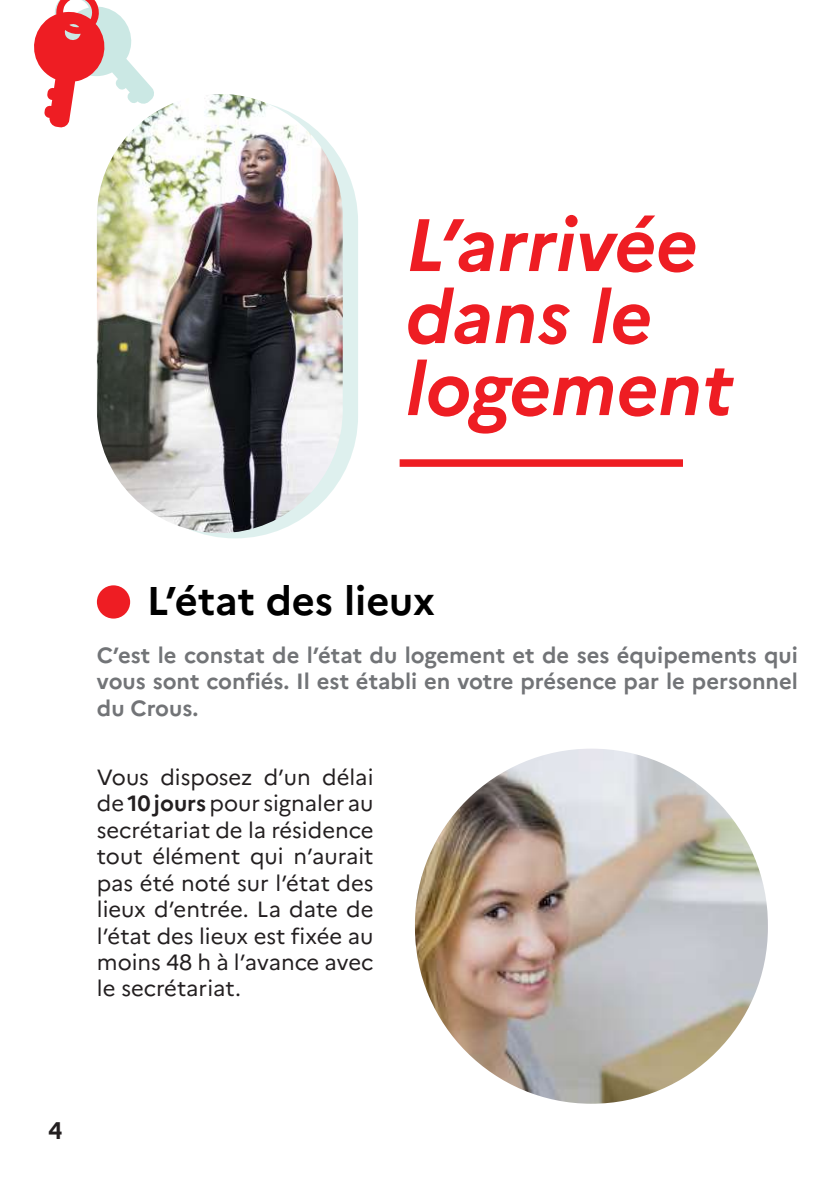
<style>
.page{position:relative;width:840px;height:1191px;background:#fff}
.page>*{position:absolute;margin:0;border:0;box-sizing:border-box;transform-origin:0 0}
.t1{font:italic 700 74px/72px "Marianne";color:#ee1d23}
.t2{font:700 40px "Marianne";color:#000}
.t3{font:700 24px "Marianne";color:#231f20}
.t4{font:22px/26.4px "Marianne";color:#231f20;text-align:justify}
.t5{font:700 22px/26.4px "Marianne";color:#727477;text-align:justify}
.s1{font-weight:700}
</style>
<div class="page">
<div style="left:399px;top:459px;width:283px;height:8px;background:#ee1d23"></div>
<div style="left:112px;top:99px;width:246px;height:439px;background:#def0ee;border-radius:123px"></div>
<img style="left:414px;top:748px;width:353px;height:355px;border-radius:176px">
<svg style="left:34px;top:0;width:120px;height:128px"></svg>
<div style="left:97px;top:585px;width:33px;height:33px;background:#ee1d23;border-radius:50%"></div>
<img style="left:97px;top:94px;width:245px;height:439px">
<h1 class="t1" style="left:405px;top:208px;width:329px">L’arrivée dans le logement</h1>
<h2 class="t2" style="left:147px;top:576px;width:289px">L’état des lieux</h2>
<p class="t5" style="left:97px;top:642px;width:702px">C’est le constat de l’état du logement et de ses équipements qui vous sont confiés. Il est établi en votre présence par le personnel du Crous.</p>
<p class="t4" style="left:97px;top:764px;width:278px">Vous disposez d’un délai de <span class="s1">10 jours</span> pour signaler au secrétariat de la résidence tout élément qui n’aurait pas été noté sur l’état des lieux d’entrée. La date de l’état des lieux est fixée au moins 48 h à l’avance avec le secrétariat.</p>
<p class="t3" style="left:48px;top:1115px;width:16px">4</p>
</div>
